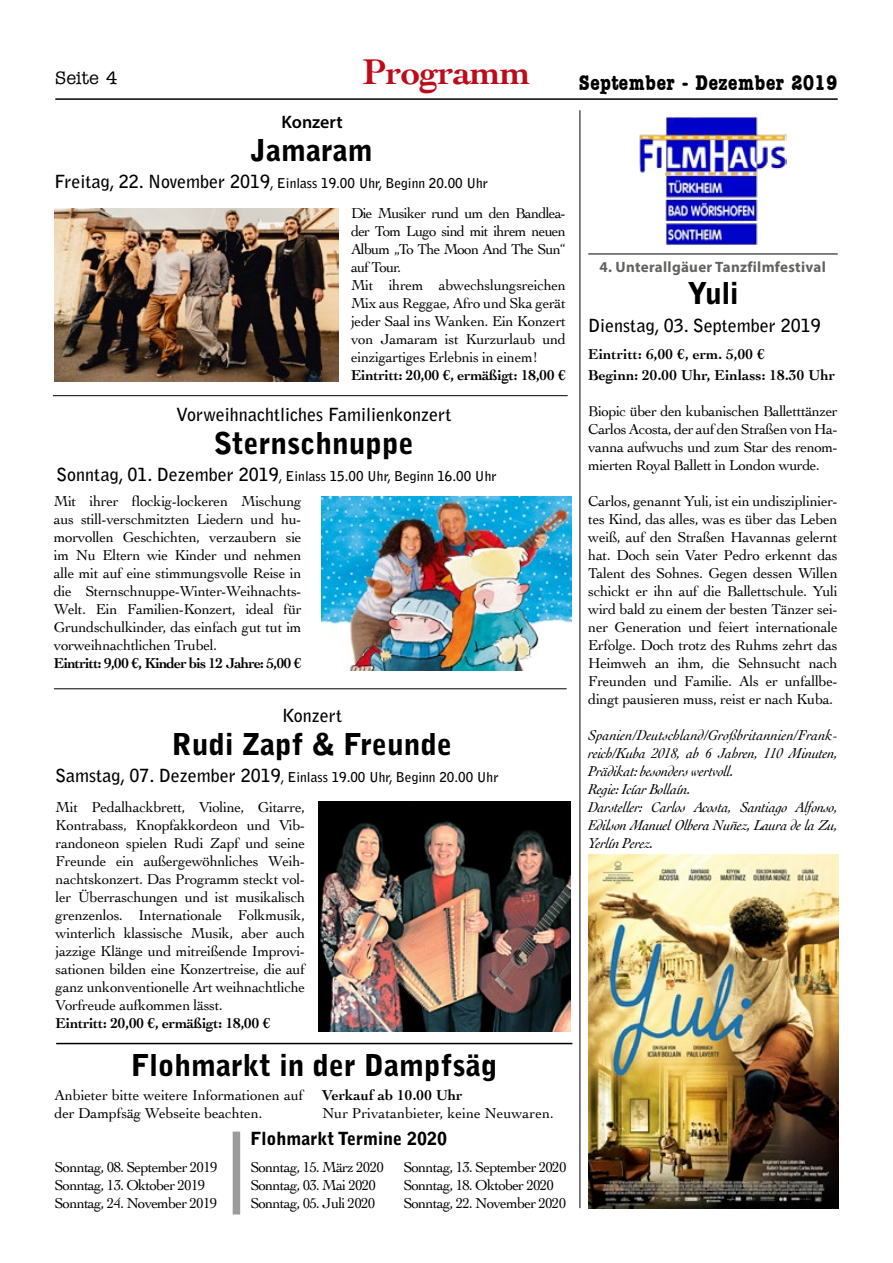
<style>
.page{position:relative;width:893px;height:1263px;background:#fff}
.page>*{position:absolute;margin:0;border:0;box-sizing:border-box;transform-origin:0 0}
.t1{font:700 37.5px "Cochin";letter-spacing:-.02em;color:#bc0c1b}
.t2{font:900 30px "Bell Gothic Std";color:#000}
.t3{font:21px "Amerigo Condensed Large Normal";color:#000}
.t4{font:700 18px "Bell Gothic Std";color:#000}
.t5{font:900 18px "Bell Gothic Std";color:#000}
.t6{font:600 18px "Myriad Pro";color:#000}
.t7{font:700 18px "Amerigo";color:#000}
.t8{font:15px/18px "Cochin";letter-spacing:-.02em;color:#000;text-align:justify}
.t9{font:italic 15px/18px "Cochin";letter-spacing:-.025em;color:#000}
.t10{font:15px/18px "Cochin";letter-spacing:-.05em;color:#000}
.t11{font:700 15px/20.5px "Cochin";color:#000}
.t12{font:700 15px "Cochin";letter-spacing:-.02em;color:#000}
.t13{font:700 15px "Cochin";letter-spacing:-.05em;color:#000}
.t14{font:15px "Cochin";color:#000}
.t15{font:700 15px "Myriad Pro";letter-spacing:.02em;color:#626261}
.t16{font:700 13.5px "Bell Gothic Std";color:#000}
.s1{font-size:18px}
</style>
<div class="page">
<hr style="left:55px;top:98px;width:783px;height:2px;background:#000">
<div style="left:233px;top:1131px;width:7px;height:83px;background:#9c9c9d"></div>
<hr style="left:588px;top:254px;width:250px;height:1px;background:#000">
<img style="left:589px;top:855px;width:249px;height:353px">
<img style="left:639px;top:117px;width:147px;height:128px">
<hr style="left:580px;top:110px;width:1px;height:1098px;background:#000">
<hr style="left:53px;top:395px;width:515px;height:1px;background:#000">
<hr style="left:56px;top:1043px;width:516px;height:1px;background:#000">
<hr style="left:54px;top:688px;width:513px;height:1px;background:#000">
<img style="left:318px;top:802px;width:252px;height:229px">
<img style="left:322px;top:497px;width:249px;height:174px">
<img style="left:55px;top:208px;width:283px;height:174px">
<p class="t7" style="left:55px;top:68px;width:64px">Seite 4</p>
<h1 class="t1" style="left:362px;top:47px;width:170px">Programm</h1>
<p class="t6" style="left:282px;top:110px;width:63px">Konzert</p>
<h2 class="t2" style="left:251px;top:133px;width:123px">Jamaram</h2>
<p class="t16" style="left:54px;top:175px;width:435px"><span class="s1">Freitag, 22. November 2019</span>, Einlass 19.00 Uhr, Beginn 20.00 Uhr</p>
<p class="t8" style="left:351px;top:203px;width:216px;text-align:left">Die Musiker rund um den Bandlea&shy;der Tom Lugo sind mit ihrem neuen<br>Album „To The Moon And The Sun“ auf Tour.<br>Mit ihrem abwechslungsreichen<br>Mix aus Reggae, Afro und Ska gerät jeder Saal ins Wanken. Ein Konzert von Jamaram ist Kurzurlaub und einzigartiges Erlebnis in einem!</p>
<p class="t12" style="left:351px;top:365px;width:216px">Eintritt: 20,00 €, ermäßigt: 18,00 €</p>
<p class="t4" style="left:176px;top:403px;width:277px">Vorweihnachtliches Familienkonzert</p>
<h2 class="t2" style="left:214px;top:426px;width:202px">Sternschnuppe</h2>
<p class="t16" style="left:56px;top:468px;width:442px"><span class="s1">Sonntag, 01. Dezember 2019</span>, Einlass 15.00 Uhr, Beginn 16.00 Uhr</p>
<p class="t8" style="left:54px;top:491px;width:249px">Mit ihrer flockig-lockeren Mischung aus still-verschmitzten Liedern und hu&shy;morvollen Geschichten, verzaubern sie im Nu Eltern wie Kinder und nehmen alle mit auf eine stimmungsvolle Reise in die Sternschnuppe-Winter-Weihnachts-Welt. Ein Familien-Konzert, ideal für Grundschulkinder, das einfach gut tut im vorweihnachtlichen Trubel.</p>
<p class="t13" style="left:54px;top:653px;width:249px">Eintritt: 9,00 €, Kinder bis 12 Jahre: 5,00 €</p>
<p class="t4" style="left:282px;top:704px;width:61px">Konzert</p>
<h2 class="t2" style="left:172px;top:726px;width:282px">Rudi Zapf &amp; Freunde</h2>
<p class="t16" style="left:55px;top:768px;width:445px"><span class="s1">Samstag, 07. Dezember 2019</span>, Einlass 19.00 Uhr, Beginn 20.00 Uhr</p>
<p class="t8" style="left:56px;top:797px;width:251px">Mit Pedalhackbrett, Violine, Gitarre, Kontrabass, Knopfakkordeon und Vib&shy;randoneon spielen Rudi Zapf und seine Freunde ein außergewöhnliches Weih&shy;nachtskonzert. Das Programm steckt vol&shy;ler Überraschungen und ist musikalisch grenzenlos. Internationale Folkmusik, winterlich klassische Musik, aber auch jazzige Klänge und mitreißende Improvi&shy;sationen bilden eine Konzertreise, die auf ganz unkonventionelle Art weihnachtliche Vorfreude aufkommen lässt.</p>
<p class="t12" style="left:56px;top:1013px;width:216px">Eintritt: 20,00 €, ermäßigt: 18,00 €</p>
<h2 class="t2" style="left:131px;top:1048px;width:368px">Flohmarkt in der Dampfsäg</h2>
<p class="t8" style="left:55px;top:1085px;width:250px">Anbieter bitte weitere Informationen auf der Dampfsäg Webseite beachten.</p>
<p class="t11" style="left:322px;top:1084px;width:142px">Verkauf ab 10.00 Uhr</p>
<p class="t14" style="left:322px;top:1103px;width:233px">Nur Privatanbieter, keine Neuwaren.</p>
<p class="t5" style="left:250px;top:1128px;width:198px">Flohmarkt Termine 2020</p>
<p class="t10" style="left:55px;top:1157px;width:165px">Sonntag, 08. September 2019<br>Sonntag, 13. Oktober 2019<br>Sonntag, 24. November 2019</p>
<p class="t10" style="left:403px;top:1157px;width:165px">Sonntag, 13. September 2020<br>Sonntag, 18. Oktober 2020<br>Sonntag, 22. November 2020</p>
<p class="t10" style="left:250px;top:1157px;width:135px">Sonntag, 15. März 2020<br>Sonntag, 03. Mai 2020<br>Sonntag, 05. Juli 2020</p>
<h3 class="t3" style="left:578px;top:70px;width:261px">September - Dezember 2019</h3>
<p class="t15" style="left:599px;top:257px;width:228px">4. Unterallgäuer Tanzfilmfestival</p>
<h2 class="t2" style="left:687px;top:276px;width:52px">Yuli</h2>
<p class="t4" style="left:588px;top:315px;width:234px">Dienstag, 03. September 2019</p>
<p class="t11" style="left:588px;top:343px;width:248px">Eintritt: 6,00 €, erm. 5,00 €<br>Beginn: 20.00 Uhr, Einlass: 18.30 Uhr</p>
<p class="t8" style="left:588px;top:401px;width:251px">Biopic über den kubanischen Balletttänzer Carlos Acosta, der auf den Straßen von Ha&shy;vanna aufwuchs und zum Star des renom&shy;mierten Royal Ballett in London wurde.</p>
<p class="t8" style="left:588px;top:491px;width:251px">Carlos, genannt Yuli, ist ein undisziplinier&shy;tes Kind, das alles, was es über das Leben weiß, auf den Straßen Havannas gelernt hat. Doch sein Vater Pedro erkennt das Talent des Sohnes. Gegen dessen Willen schickt er ihn auf die Ballettschule. Yuli wird bald zu einem der besten Tänzer sei&shy;ner Generation und feiert internationale Erfolge. Doch trotz des Ruhms zehrt das Heimweh an ihm, die Sehnsucht nach Freunden und Familie. Als er unfallbe&shy;dingt pausieren muss, reist er nach Kuba.</p>
<p class="t9" style="left:588px;top:725px;width:251px">Spanien/Deutschland/Großbritannien/Frank&shy;reich/Kuba 2018, ab 6 Jahren, 110 Minuten, Prädikat: besonders wertvoll.<br>Regie: Icíar Bollaín.<br>Darsteller: Carlos Acosta, Santiago Alfonso, Edilson Manuel Olbera Nuñez, Laura de la Zu, Yerlín Perez.</p>
</div>
